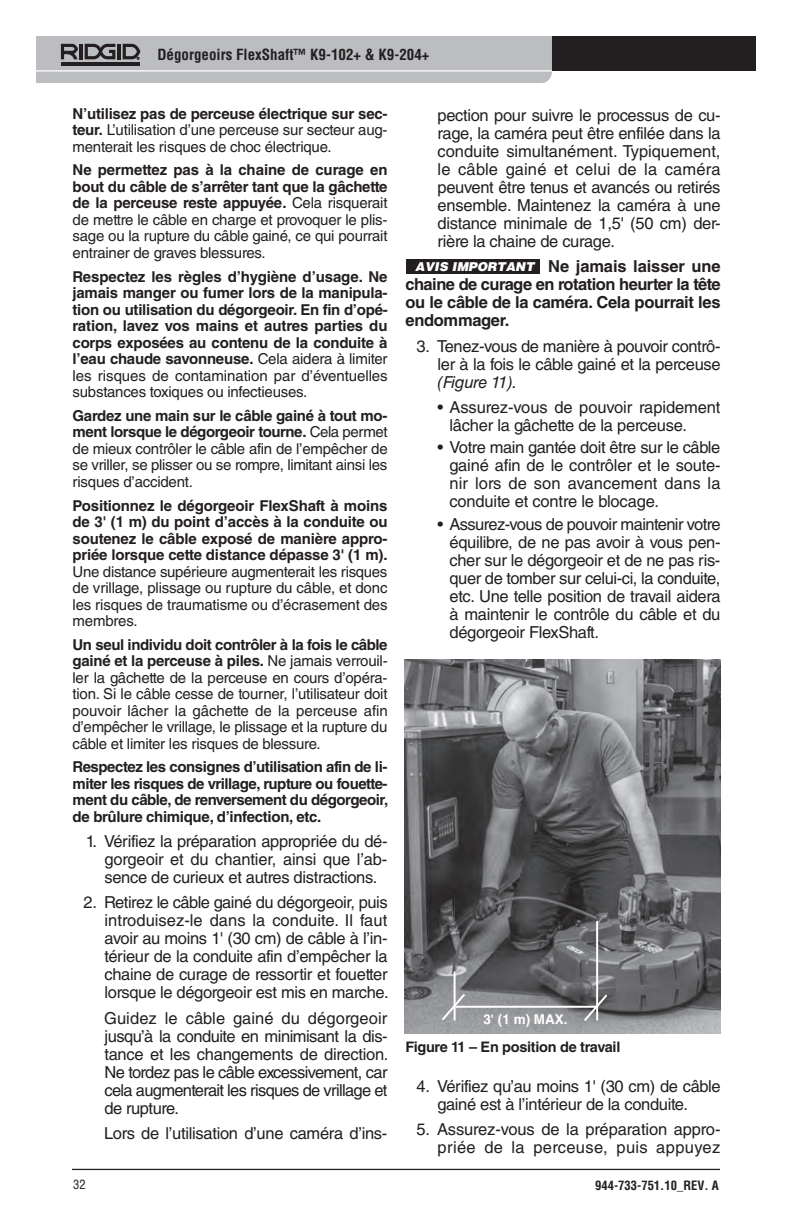
<style>
.page{position:relative;width:792px;height:1224px;background:#fff}
.page>*{position:absolute;margin:0;border:0;box-sizing:border-box;transform-origin:0 0}
.t1{font:16.4px/18px "Helvetica LT Std";letter-spacing:-.02em;color:#231f20;text-align:justify}
.t2{font:700 16.4px/18px "Helvetica LT Std";letter-spacing:-.02em;color:#231f20;text-align:justify}
.t3{font:italic 16.4px "Helvetica LT Std";letter-spacing:-.03em;color:#231f20}
.t4{font:15px/16.4px "Helvetica LT Std";letter-spacing:-.015em;color:#231f20;text-align:justify}
.t5{font:700 15px/16.4px "Helvetica LT Std";letter-spacing:-.015em;color:#231f20;text-align:justify}
.t6{font:700 condensed 15px "Helvetica LT Std";color:#231f20}
.t7{font:700 14.4px "Helvetica LT Std";letter-spacing:-.02em;color:#231f20}
.t8{font:700 13.6px "Helvetica LT Std";color:#fff}
.t9{font:700 condensed 12.6px "Helvetica LT Std";color:#231f20}
.t10{font:condensed 12.6px "Helvetica LT Std";color:#231f20}
.t11{font:italic 900 12.2px "Helvetica LT Std";color:#fff}
.s1{font-weight:700}
.s2{font-weight:400}
</style>
<div class="page">
<div style="left:403px;top:36px;width:353px;height:35px;background:#231f20"></div>
<hr style="left:72px;top:1169px;width:648px;height:1px;background:#231f20">
<svg style="left:36px;top:36px;width:516px;height:47px;background:#b7b8bb"></svg>
<img style="left:405px;top:659px;width:316px;height:374px">
<hr style="left:596px;top:921px;width:2px;height:99px;background:#fff">
<hr style="left:454px;top:971px;width:2px;height:49px;background:#fff">
<hr style="left:456px;top:1006px;width:141px;height:2px;background:#fff">
<svg style="left:440px;top:992px;width:27px;height:31px"></svg>
<svg style="left:582px;top:992px;width:27px;height:31px"></svg>
<div style="left:406px;top:259px;width:134px;height:14px;background:#231f20"></div>
<p class="t6" style="left:157px;top:45px;width:274px">Dégorgeoirs FlexShaft™ K9-102+ &amp; K9-204+</p>
<p class="t4" style="left:73px;top:105px;width:317px"><span class="s1">N’utilisez pas de perceuse électrique sur sec&shy;teur.</span> L’utilisation d’une perceuse sur secteur aug&shy;menterait les risques de choc électrique.</p>
<p class="t4" style="left:73px;top:162px;width:317px"><span class="s1">Ne permettez pas à la chaine de curage en bout du câble de s’arrêter tant que la gâchette de la perceuse reste appuyée.</span> Cela risquerait de mettre le câble en charge et provoquer le plis&shy;sage ou la rupture du câble gainé, ce qui pourrait entrainer de graves blessures.</p>
<p class="t5" style="left:73px;top:268px;width:317px">Respectez les règles d’hygiène d’usage. Ne jamais manger ou fumer lors de la manipula&shy;tion ou utilisation du dégorgeoir. En fin d’opé&shy;ration, lavez vos mains et autres parties du corps exposées au contenu de la conduite à l’eau chaude savonneuse. <span class="s2">Cela aidera à limiter les risques de contamination par d’éventuelles substances toxiques ou infectieuses.</span></p>
<p class="t4" style="left:73px;top:407px;width:317px"><span class="s1">Gardez une main sur le câble gainé à tout mo&shy;ment lorsque le dégorgeoir tourne.</span> Cela permet de mieux contrôler le câble afin de l’empêcher de se vriller, se plisser ou se rompre, limitant ainsi les risques d’accident.</p>
<p class="t5" style="left:73px;top:497px;width:317px">Positionnez le dégorgeoir FlexShaft à moins de 3' (1 m) du point d’accès à la conduite ou soutenez le câble exposé de manière appro&shy;priée lorsque cette distance dépasse 3' (1 m).</p>
<p class="t4" style="left:73px;top:563px;width:317px">Une distance supérieure augmenterait les risques de vrillage, plissage ou rupture du câble, et donc les risques de traumatisme ou d’écrasement des membres.</p>
<p class="t4" style="left:73px;top:636px;width:317px"><span class="s1">Un seul individu doit contrôler à la fois le câble gainé et la perceuse à piles.</span> Ne jamais verrouil&shy;ler la gâchette de la perceuse en cours d’opéra&shy;tion. Si le câble cesse de tourner, l’utilisateur doit pouvoir lâcher la gâchette de la perceuse afin d’empêcher le vrillage, le plissage et la rupture du câble et limiter les risques de blessure.</p>
<p class="t5" style="left:73px;top:759px;width:317px">Respectez les consignes d’utilisation afin de li&shy;miter les risques de vrillage, rupture ou fouette&shy;ment du câble, de renversement du dégorgeoir, de brûlure chimique, d’infection, etc.</p>
<p class="t1" style="left:105px;top:832px;width:285px;text-indent:-19px">1. Vérifiez la préparation appropriée du dé&shy;gorgeoir et du chantier, ainsi que l’ab&shy;sence de curieux et autres distractions.</p>
<p class="t1" style="left:105px;top:894px;width:286px;text-indent:-21px">2. Retirez le câble gainé du dégorgeoir, puis introduisez-le dans la conduite. Il faut avoir au moins 1' (30 cm) de câble à l’in&shy;térieur de la conduite afin d’empêcher la chaine de curage de ressortir et fouetter lorsque le dégorgeoir est mis en marche.</p>
<p class="t1" style="left:104px;top:1009px;width:286px">Guidez le câble gainé du dégorgeoir jusqu’à la conduite en minimisant la dis&shy;tance et les changements de direction.<br>Ne tordez pas le câble excessivement, car cela augmenterait les risques de vrillage et de rupture.</p>
<p class="t1" style="left:104px;top:1124px;width:285px">Lors de l’utilisation d’une caméra d’ins-</p>
<p class="t1" style="left:438px;top:106px;width:285px">pection pour suivre le processus de cu&shy;rage, la caméra peut être enfilée dans la conduite simultanément. Typiquement, le câble gainé et celui de la caméra peuvent être tenus et avancés ou retirés ensemble. Maintenez la caméra à une distance minimale de 1,5' (50 cm) der&shy;rière la chaine de curage.</p>
<p class="t2" style="left:406px;top:257px;width:317px;text-indent:143px">Ne jamais laisser une chaine de curage en rotation heurter la tête ou le câble de la caméra. Cela pourrait les endommager.</p>
<p class="t1" style="left:416px;top:337px;width:306px;text-align:right">3. Tenez-vous de manière à pouvoir contrô&shy;ler à la fois le câble gainé et la perceuse</p>
<p class="t3" style="left:438px;top:372px;width:81px">(Figure 11).</p>
<p class="t1" style="left:450px;top:398px;width:272px;text-indent:-12px">• Assurez-vous de pouvoir rapidement lâcher la gâchette de la perceuse.</p>
<p class="t1" style="left:450px;top:438px;width:273px;text-indent:-12px">• Votre main gantée doit être sur le câble gainé afin de le contrôler et le soute&shy;nir lors de son avancement dans la conduite et contre le blocage.</p>
<p class="t1" style="left:450px;top:515px;width:273px;text-indent:-12px">• Assurez-vous de pouvoir maintenir votre équilibre, de ne pas avoir à vous pen&shy;cher sur le dégorgeoir et de ne pas ris&shy;quer de tomber sur celui-ci, la conduite, etc. Une telle position de travail aidera à maintenir le contrôle du câble et du dégorgeoir FlexShaft.</p>
<p class="t11" style="left:415px;top:259px;width:120px">AVIS IMPORTANT</p>
<p class="t8" style="left:483px;top:1011px;width:86px">3' (1 m) MAX.</p>
<p class="t7" style="left:406px;top:1038px;width:216px">Figure 11 – En position de travail</p>
<p class="t1" style="left:438px;top:1077px;width:285px;text-indent:-21px">4. Vérifiez qu’au moins 1' (30 cm) de câble gainé est à l’intérieur de la conduite.</p>
<p class="t1" style="left:416px;top:1120px;width:306px;text-align:right">5. Assurez-vous de la préparation appro&shy;priée de la perceuse, puis appuyez</p>
<p class="t10" style="left:73px;top:1176px;width:14px">32</p>
<p class="t9" style="left:595px;top:1177px;width:125px">944-733-751.10_REV. A</p>
</div>
